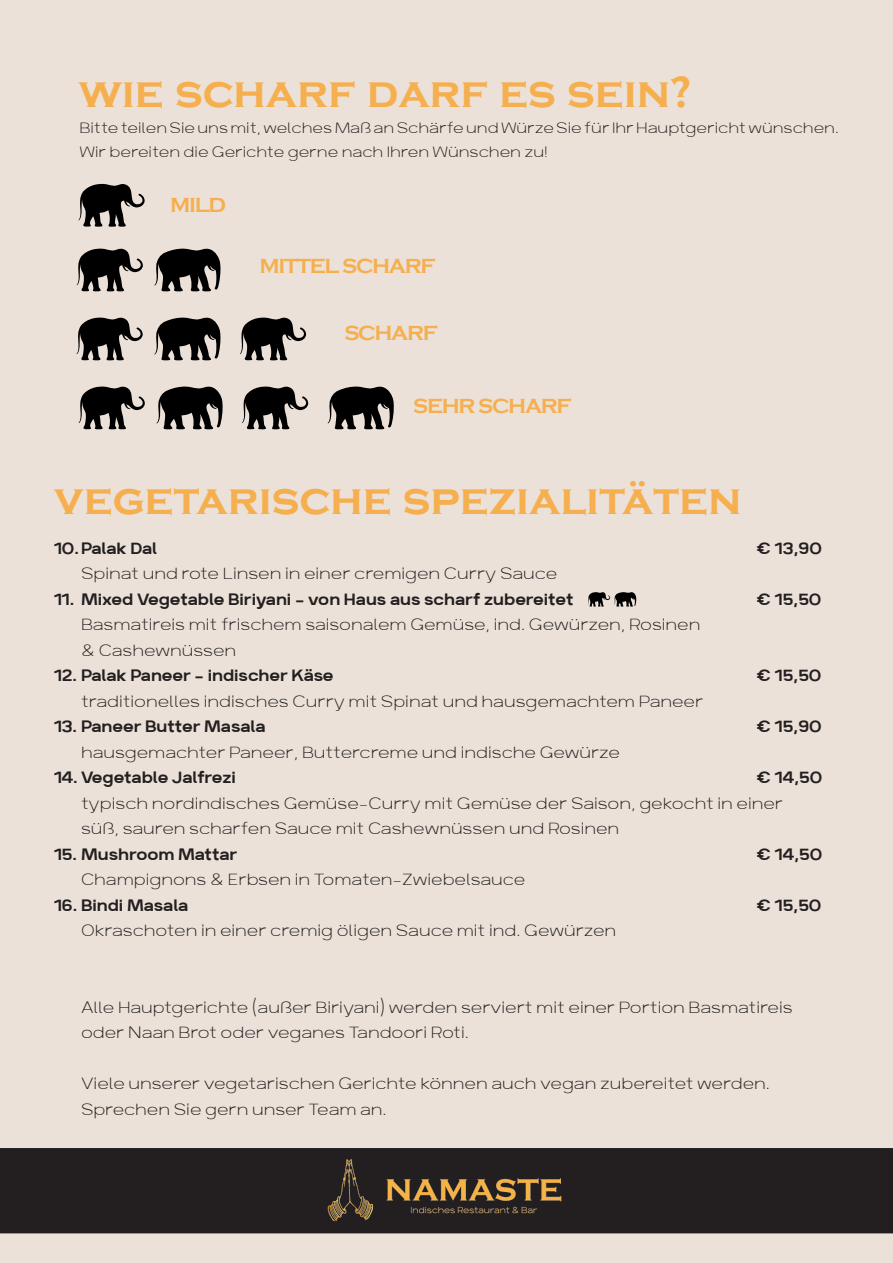
<style>
.page{position:relative;width:893px;height:1263px;background:#ebe1d8}
.page>*{position:absolute;margin:0;border:0;box-sizing:border-box;transform-origin:0 0}
.t1{font:700 45px "Copperplate Gothic";color:#f6af4e}
.t2{font:700 21px "Copperplate Gothic";letter-spacing:-.06em;color:#f6af4e}
.t3{font:100 19.5px/25.5px "Breul Grotesk A";color:#231f20}
.t4{font:300 19.5px "Breul Grotesk A";color:#231f20}
.t5{font:100 18px "Breul Grotesk A";color:#231f20}
.s1{font-weight:300}
</style>
<div class="page">
<div style="left:0;top:1148px;width:893px;height:85px;background:#231f20"></div>
<img style="left:297px;top:1154px;width:299px;height:74px">
<svg style="left:78px;top:183px;width:67px;height:44px"></svg>
<svg style="left:77px;top:248px;width:66px;height:44px"></svg>
<svg style="left:154px;top:248px;width:67px;height:44px"></svg>
<svg style="left:154px;top:317px;width:67px;height:44px"></svg>
<svg style="left:76px;top:317px;width:67px;height:44px"></svg>
<svg style="left:240px;top:317px;width:66px;height:44px"></svg>
<svg style="left:588px;top:592px;width:48px;height:15px"></svg>
<svg style="left:156px;top:386px;width:67px;height:43px"></svg>
<svg style="left:79px;top:386px;width:66px;height:44px"></svg>
<svg style="left:242px;top:386px;width:66px;height:44px"></svg>
<svg style="left:327px;top:386px;width:67px;height:43px"></svg>
<p class="t1" style="left:79px;top:67px;width:615px">wie scharf darf es sein?</p>
<p class="t5" style="left:80px;top:117px;width:761px">Bitte teilen Sie uns mit, welches Maß an Schärfe und Würze Sie für Ihr Hauptgericht wünschen.</p>
<p class="t5" style="left:80px;top:141px;width:470px">Wir bereiten die Gerichte gerne nach Ihren Wünschen zu!</p>
<p class="t2" style="left:170px;top:193px;width:57px">MILD</p>
<p class="t2" style="left:259px;top:254px;width:178px">MITTEL SCHARF</p>
<p class="t2" style="left:344px;top:321px;width:95px">SCHARF</p>
<p class="t2" style="left:413px;top:394px;width:160px">SEHR SCHARF</p>
<p class="t1" style="left:54px;top:474px;width:689px">vegetarische spezialitäten</p>
<p class="t4" style="left:54px;top:536px;width:105px">10.Palak Dal</p>
<p class="t4" style="left:756px;top:536px;width:67px">€ 13,90</p>
<p class="t3" style="left:81px;top:560px;width:478px">Spinat und rote Linsen in einer cremigen Curry Sauce</p>
<p class="t4" style="left:54px;top:587px;width:521px">11. Mixed Vegetable Biriyani - von Haus aus scharf zubereitet</p>
<p class="t4" style="left:756px;top:587px;width:67px">€ 15,50</p>
<p class="t3" style="left:81px;top:611px;width:621px">Basmatireis mit frischem saisonalem Gemüse, ind. Gewürzen, Rosinen &amp; Cashewnüssen</p>
<p class="t4" style="left:54px;top:663px;width:281px">12. Palak Paneer - indischer Käse</p>
<p class="t4" style="left:756px;top:663px;width:67px">€ 15,50</p>
<p class="t3" style="left:81px;top:688px;width:624px">traditionelles indisches Curry mit Spinat und hausgemachtem Paneer</p>
<p class="t4" style="left:54px;top:714px;width:213px">13. Paneer Butter Masala</p>
<p class="t4" style="left:756px;top:714px;width:67px">€ 15,90</p>
<p class="t3" style="left:81px;top:739px;width:540px">hausgemachter Paneer, Buttercreme und indische Gewürze</p>
<p class="t4" style="left:54px;top:765px;width:183px">14. Vegetable Jalfrezi</p>
<p class="t3" style="left:81px;top:764px;width:743px;text-indent:675px"><span class="s1">€ 14,50 </span>typisch nordindisches Gemüse-Curry mit Gemüse der Saison, gekocht in einer süß, sauren scharfen Sauce mit Cashewnüssen und Rosinen</p>
<p class="t4" style="left:54px;top:842px;width:185px">15. Mushroom Mattar</p>
<p class="t4" style="left:756px;top:842px;width:68px">€ 14,50</p>
<p class="t3" style="left:81px;top:866px;width:446px">Champignons &amp; Erbsen in Tomaten–Zwiebelsauce</p>
<p class="t4" style="left:54px;top:893px;width:136px">16. Bindi Masala</p>
<p class="t4" style="left:756px;top:893px;width:67px">€ 15,50</p>
<p class="t3" style="left:81px;top:917px;width:537px">Okraschoten in einer cremig öligen Sauce mit ind. Gewürzen</p>
<p class="t3" style="left:81px;top:994px;width:713px">Alle Hauptgerichte (außer Biriyani) werden serviert mit einer Portion Basmatireis oder Naan Brot oder veganes Tandoori Roti.</p>
<p class="t3" style="left:81px;top:1070px;width:690px">Viele unserer vegetarischen Gerichte können auch vegan zubereitet werden.<br>Sprechen Sie gern unser Team an.</p>
</div>
